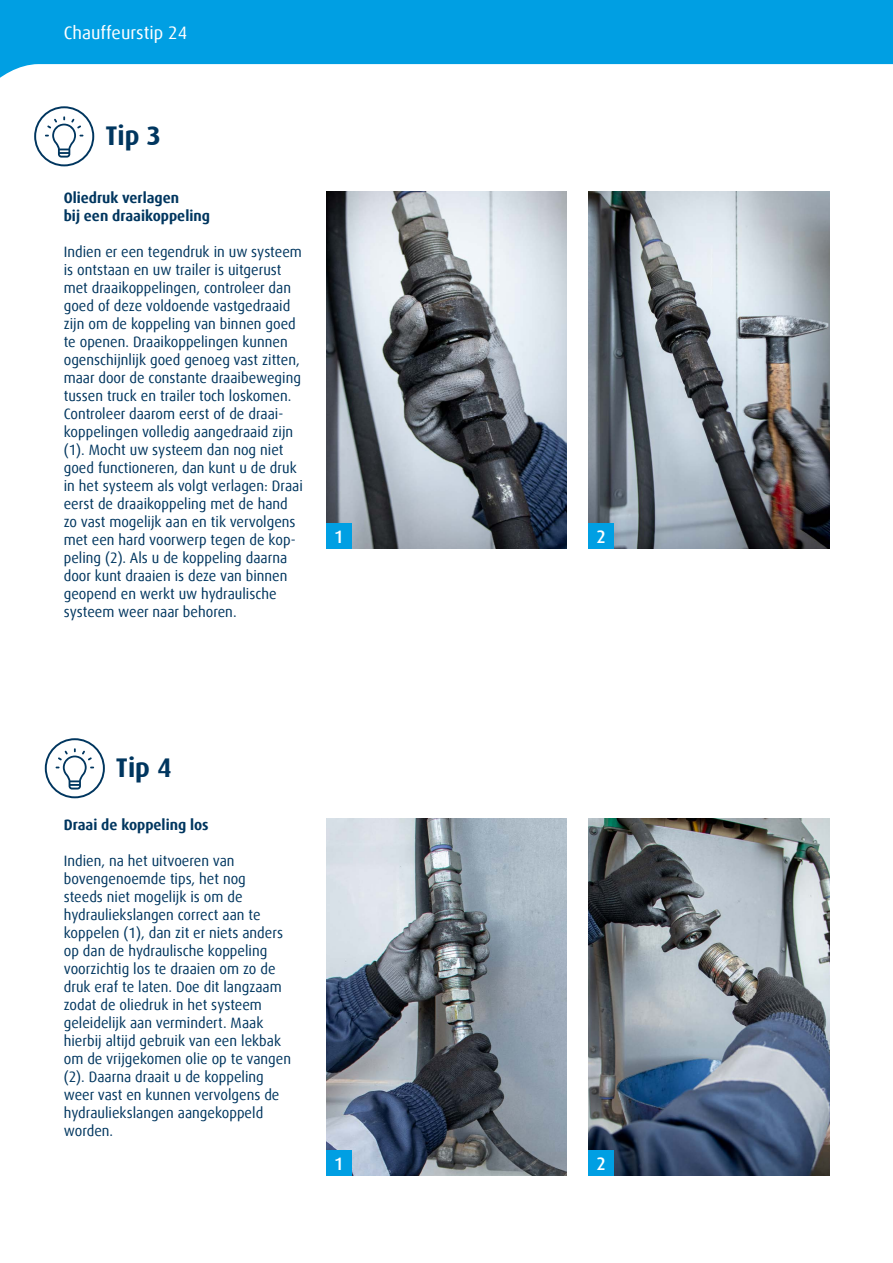
<style>
.page{position:relative;width:893px;height:1263px;background:#fff}
.page>*{position:absolute;margin:0;border:0;box-sizing:border-box;transform-origin:0 0}
.t1{font:700 27px "Dax";color:#00365f;scale:.96 1}
.t2{font:18px "Dax Offc Pro";color:#fff}
.t3{font:500 18px "Dax Offc Pro";color:#fff;scale:.96 1}
.t4{font:15px/18px "Dax Offc Pro";color:#00365f;scale:.96 1}
.t5{font:700 15px/18px "Dax Offc Pro";color:#00365f;scale:.96 1}
</style>
<div class="page">
<svg style="left:0;top:0;width:893px;height:78px;fill:#009fe3"></svg>
<svg style="left:34px;top:106px;width:60px;height:60px"></svg>
<img style="left:588px;top:191px;width:241px;height:357px">
<img style="left:588px;top:819px;width:241px;height:356px">
<img style="left:326px;top:191px;width:241px;height:358px">
<img style="left:326px;top:819px;width:241px;height:357px">
<div style="left:326px;top:523px;width:25px;height:26px;background:#009fe3"></div>
<div style="left:326px;top:1150px;width:25px;height:26px;background:#009fe3"></div>
<div style="left:588px;top:523px;width:26px;height:25px;background:#009fe3"></div>
<div style="left:588px;top:1150px;width:26px;height:25px;background:#009fe3"></div>
<svg style="left:45px;top:738px;width:60px;height:60px"></svg>
<p class="t2" style="left:64px;top:21px;width:125px">Chauffeurstip 24</p>
<h1 class="t1" style="left:105px;top:121px;width:59px">Tip 3</h1>
<p class="t5" style="left:64px;top:189px;width:154px">Oliedruk verlagen<br>bij een draaikoppeling</p>
<p class="t4" style="left:64px;top:243px;width:251px">Indien er een tegendruk in uw systeem is ontstaan en uw trailer is uitgerust met draaikoppelingen, controleer dan goed of deze voldoende vastgedraaid zijn om de koppeling van binnen goed te openen. Draaikoppelingen kunnen ogenschijnlijk goed genoeg vast zitten, maar door de constante draaibeweging tussen truck en trailer toch loskomen.<br>Controleer daarom eerst of de draai&shy;koppelingen volledig aangedraaid zijn (1). Mocht uw systeem dan nog niet goed functioneren, dan kunt u de druk in het systeem als volgt verlagen: Draai eerst de draaikoppeling met de hand zo vast mogelijk aan en tik vervolgens met een hard voorwerp tegen de kop&shy;peling (2). Als u de koppeling daarna door kunt draaien is deze van binnen geopend en werkt uw hydraulische systeem weer naar behoren.</p>
<p class="t3" style="left:334px;top:525px;width:11px">1</p>
<h1 class="t1" style="left:116px;top:752px;width:59px">Tip 4</h1>
<p class="t5" style="left:64px;top:816px;width:152px">Draai de koppeling los</p>
<p class="t4" style="left:64px;top:852px;width:238px">Indien, na het uitvoeren van bovengenoemde tips, het nog<br>steeds niet mogelijk is om de hydrauliekslangen correct aan te koppelen (1), dan zit er niets anders op dan de hydraulische koppeling voorzichtig los te draaien om zo de druk eraf te laten. Doe dit langzaam zodat de oliedruk in het systeem geleidelijk aan vermindert. Maak hierbij altijd gebruik van een lekbak om de vrijgekomen olie op te vangen (2). Daarna draait u de koppeling weer vast en kunnen vervolgens de hydrauliekslangen aangekoppeld worden.</p>
<p class="t3" style="left:334px;top:1152px;width:11px">1</p>
<p class="t3" style="left:596px;top:525px;width:11px">2</p>
<p class="t3" style="left:596px;top:1152px;width:11px">2</p>
</div>
